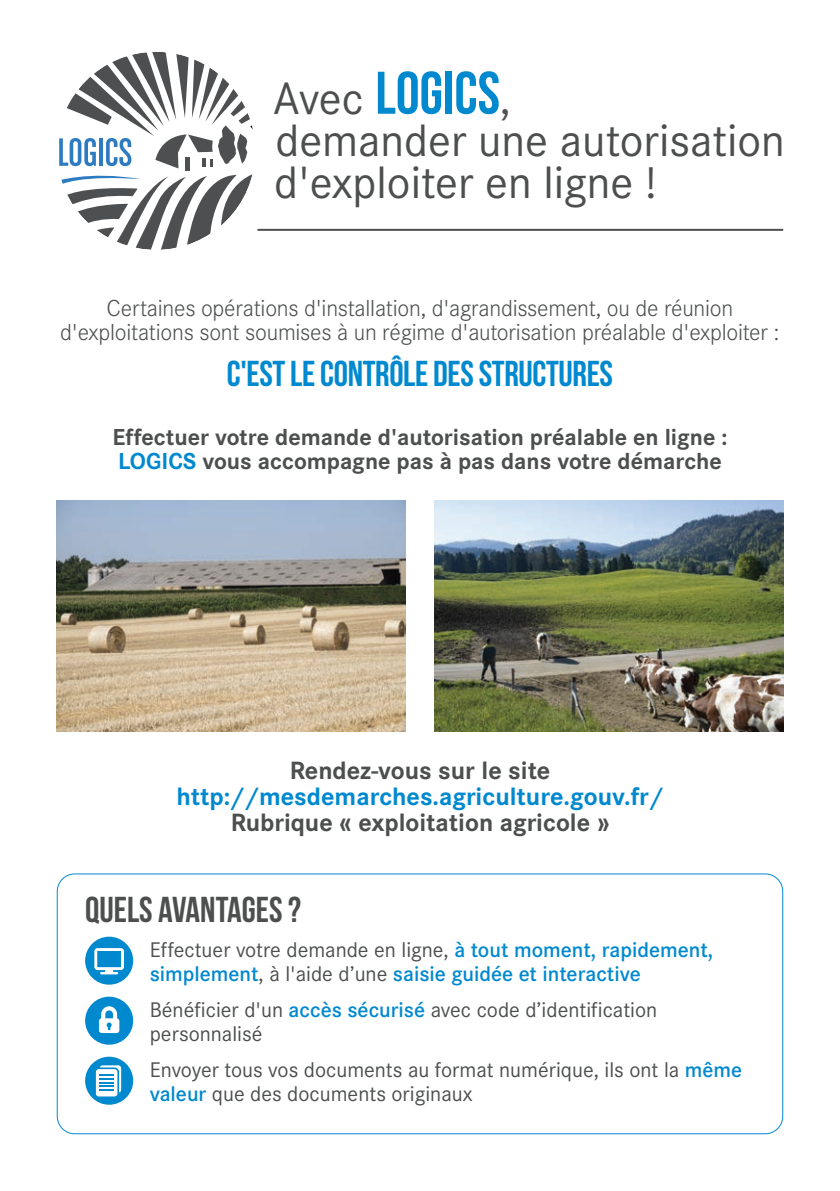
<style>
.page{position:relative;width:840px;height:1191px;background:#fff}
.page>*{position:absolute;margin:0;border:0;box-sizing:border-box;transform-origin:0 0}
.t1{font:700 60px "Bebas Neue";color:#0089cf}
.t2{font:47px/42px "Corporate S";color:#4d4f4f}
.t3{font:700 36px "Bebas Neue";letter-spacing:-.01em;color:#0089cf}
.t4{font:700 36px "Bebas Neue";color:#4d4f4f}
.t5{font:700 26px "Corporate S";color:#4d4f4f}
.t6{font:700 26px "Corporate S";color:#0089cf}
.t7{font:300 24px/24px "Corporate S";letter-spacing:-.01em;color:#4d4f4f;text-align:center}
.t8{font:700 24px/24px "Corporate S";color:#4d4f4f}
.t9{font:22px/24px "Corporate S";color:#4d4f4f}
.t10{font:600 22px/24px "Corporate S";color:#0089cf}
.s1{font-family:"Corporate S";font-weight:400;font-size:47px;color:#4d4f4f}
.s2{font-family:"Corporate S";font-weight:400;font-size:44px;color:#4d4f4f}
.s3{color:#0089cf}
.s4{font-weight:400;color:#4d4f4f}
.s5{font-weight:600;color:#0089cf}
</style>
<div class="page">
<div style="left:57px;top:873px;width:725px;height:261px;border:2px solid #0089cf;border-radius:18px"></div>
<svg style="left:85px;top:936px;width:48px;height:48px"></svg>
<svg style="left:85px;top:996px;width:48px;height:48px"></svg>
<svg style="left:85px;top:1056px;width:48px;height:48px"></svg>
<img style="left:57px;top:501px;width:348px;height:230px">
<img style="left:434px;top:501px;width:348px;height:230px">
<svg style="left:59px;top:52px;width:194px;height:198px"></svg>
<hr style="left:257px;top:229px;width:525px;height:2px;background:#4d4f4f">
<h1 class="t1" style="left:273px;top:58px;width:239px"><span class="s1">Avec</span> LOGICS<span class="s2">,</span></h1>
<h2 class="t2" style="left:274px;top:118px;width:512px">demander une autorisation d'exploiter en ligne !</h2>
<p class="t7" style="left:60px;top:295px;width:720px">Certaines opérations d'installation, d'agrandissement, ou de réunion d'exploitations sont soumises à un régime d'autorisation préalable d'exploiter :</p>
<h3 class="t3" style="left:227px;top:352px;width:387px">C'EST LE CONTRÔLE DES STRUCTURES</h3>
<p class="t8" style="left:112px;top:424px;width:616px">Effectuer votre demande d'autorisation préalable en ligne :<br><span class="s3">LOGICS</span> vous accompagne pas à pas dans votre démarche</p>
<p class="t5" style="left:289px;top:754px;width:262px">Rendez-vous sur le site</p>
<p class="t6" style="left:176px;top:780px;width:488px">http://mesdemarches.agriculture.gouv.fr/</p>
<p class="t5" style="left:230px;top:806px;width:380px">Rubrique « exploitation agricole »</p>
<h3 class="t4" style="left:85px;top:888px;width:217px">QUELS AVANTAGES ?</h3>
<p class="t10" style="left:150px;top:937px;width:564px"><span class="s4">Effectuer votre demande en ligne,</span> à tout moment, rapidement, simplement<span class="s4">, à l'aide d’une</span> saisie guidée et interactive</p>
<p class="t9" style="left:150px;top:997px;width:508px">Bénéficier d'un <span class="s5">accès sécurisé</span> avec code d’identification personnalisé</p>
<p class="t9" style="left:150px;top:1057px;width:593px">Envoyer tous vos documents au format numérique, ils ont la <span class="s5">même valeur</span> que des documents originaux</p>
</div>
